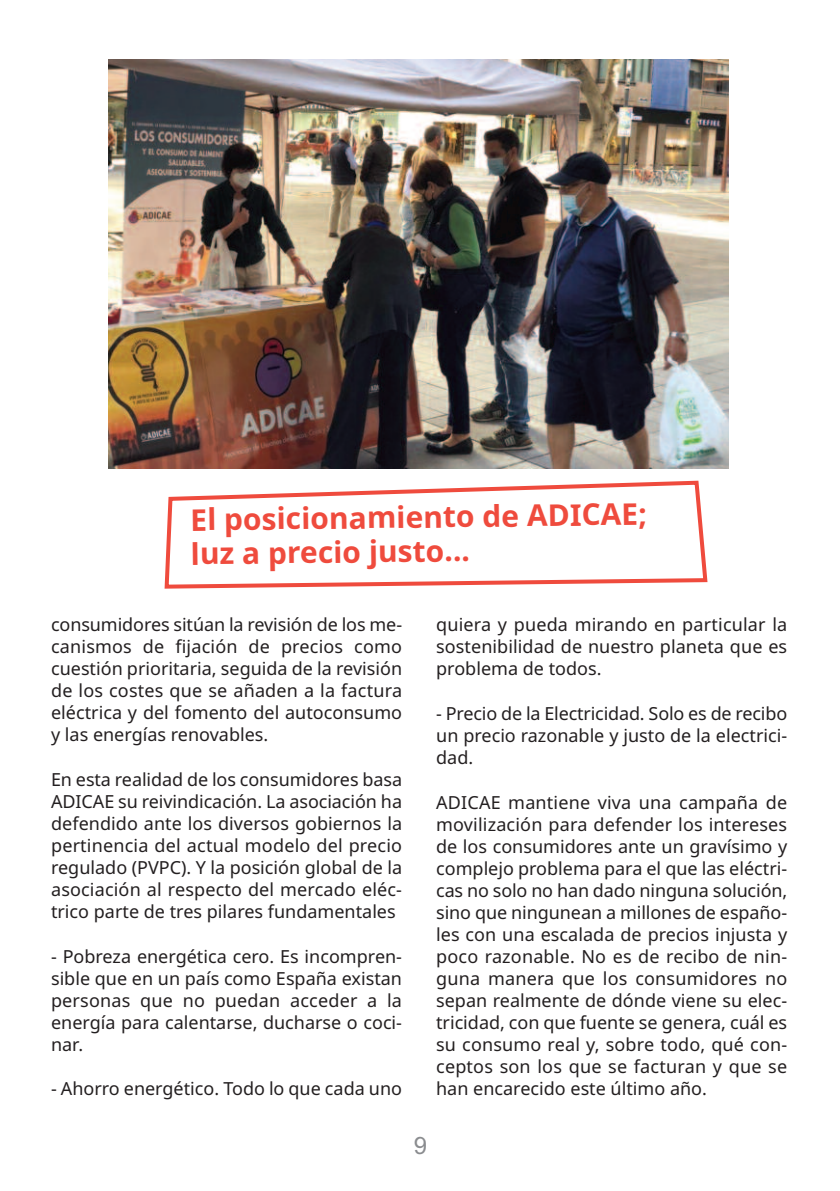
<style>
.page{position:relative;width:840px;height:1191px;background:#fff}
.page>*{position:absolute;margin:0;border:0;box-sizing:border-box;transform-origin:0 0}
.t1{font:700 30px/33.8px "Noto Sans";color:#ef4b3d}
.t2{font:24px "Arial";color:#8a8c8f}
.t3{font:18px/22px "Noto Sans";color:#231f20;text-align:justify}
</style>
<div class="page">
<svg style="left:164px;top:481px;width:543px;height:107px"></svg>
<img style="left:108px;top:60px;width:620px;height:408px">
<h1 class="t1" style="left:190px;top:504px;width:458px;rotate:-1deg">El posicionamiento de ADICAE; luz a precio justo...</h1>
<p class="t3" style="left:51px;top:614px;width:352px">consumidores sitúan la revisión de los me&shy;canismos de fijación de precios como cuestión prioritaria, seguida de la revisión de los costes que se añaden a la factura eléctrica y del fomento del autoconsumo y las energías renovables.</p>
<p class="t3" style="left:51px;top:768px;width:352px">En esta realidad de los consumidores basa ADICAE su reivindicación. La asociación ha defendido ante los diversos gobiernos la pertinencia del actual modelo del precio regulado (PVPC). Y la posición global de la asociación al respecto del mercado eléc&shy;trico parte de tres pilares fundamentales</p>
<p class="t3" style="left:51px;top:945px;width:352px">- Pobreza energética cero. Es incompren&shy;sible que en un país como España existan personas que no puedan acceder a la energía para calentarse, ducharse o coci&shy;nar.</p>
<p class="t3" style="left:51px;top:1078px;width:352px">- Ahorro energético. Todo lo que cada uno</p>
<p class="t3" style="left:436px;top:614px;width:352px">quiera y pueda mirando en particular la sostenibilidad de nuestro planeta que es problema de todos.</p>
<p class="t3" style="left:436px;top:702px;width:352px">- Precio de la Electricidad. Solo es de recibo un precio razonable y justo de la electrici&shy;dad.</p>
<p class="t3" style="left:436px;top:791px;width:352px">ADICAE mantiene viva una campaña de movilización para defender los intereses de los consumidores ante un gravísimo y complejo problema para el que las eléctri&shy;cas no solo no han dado ninguna solución, sino que ningunean a millones de españo&shy;les con una escalada de precios injusta y poco razonable. No es de recibo de nin&shy;guna manera que los consumidores no sepan realmente de dónde viene su elec&shy;tricidad, con que fuente se genera, cuál es su consumo real y, sobre todo, qué con&shy;ceptos son los que se facturan y que se han encarecido este último año.</p>
<h2 class="t2" style="left:413px;top:1131px;width:15px">9</h2>
</div>
